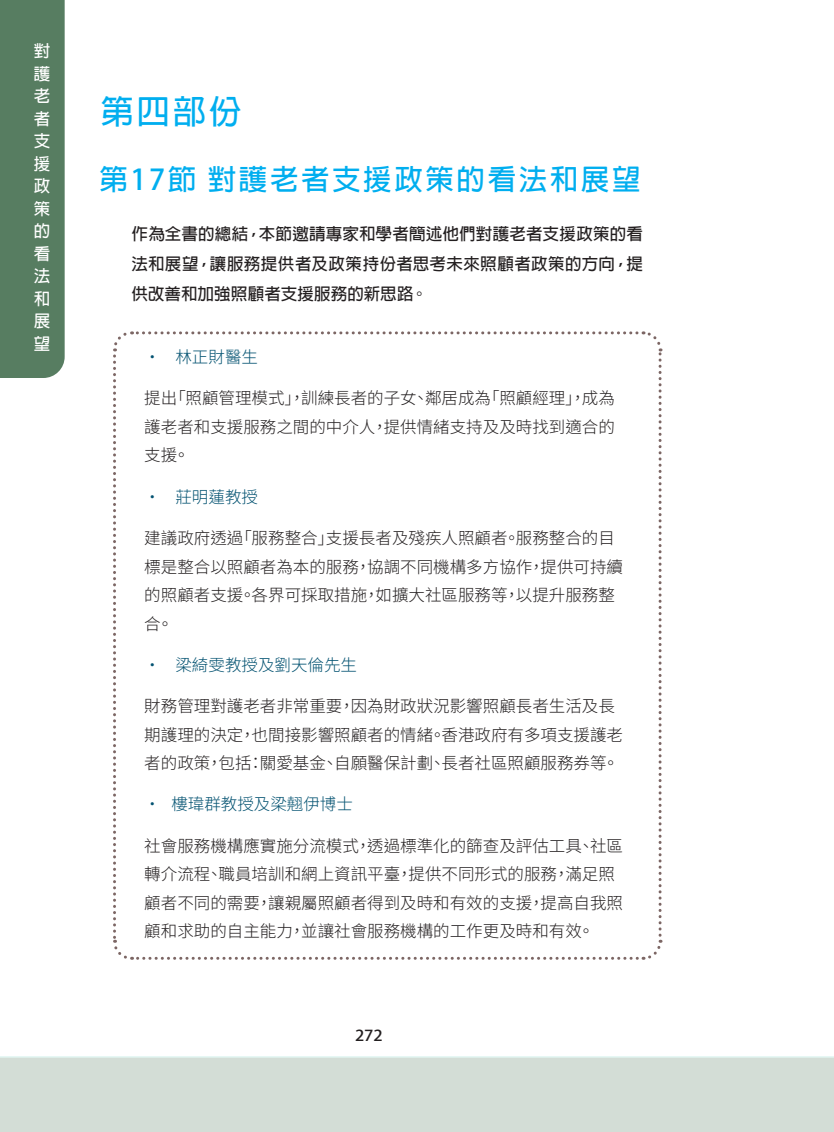
<style>
.page{position:relative;width:834px;height:1132px;background:#fff}
.page>*{position:absolute;margin:0;border:0;box-sizing:border-box;transform-origin:0 0}
.大標題__部份與章節__copy{font:700 33px "Adobe Fan Heiti Std";color:#00aeef}
.大標題__Section{font:700 28.5px "Adobe Fan Heiti Std";letter-spacing:.09em;color:#00aeef}
.Introduction_Paragra{font:300 16.5px/28.5px "Source Han Sans HK";color:#231f20}
.內文{font:700 16.5px/30px "Adobe Fan Heiti Std";letter-spacing:.015em;color:#231f20;text-align:justify}
.t1{font:300 16.5px "Source Han Sans HK";color:#035271}
.t2{font:700 16.5px/22.5px "Adobe Fan Heiti Std";color:#fff;text-align:justify}
.t3{font:700 15px "Adobe Fan Heiti Std";color:#231f20;scale:1.1 1}
</style>
<div class="page">
<div style="left:0;top:0;width:65px;height:378px;background:#577d61"></div>
<div style="left:0;top:1056px;width:833px;height:75px;background:#d3ddd6"></div>
<svg style="left:113px;top:331px;width:550px;height:629px"></svg>
<p class="t2" style="left:34px;top:40px;width:18px">對護老者支援政策的看法和展望</p>
<p class="大標題__部份與章節__copy" style="left:101px;top:92px;width:142px">第四部份</p>
<p class="大標題__Section" style="left:99px;top:162px;width:542px">第17節對護老者支援政策的看法和展望</p>
<p class="內文" style="left:131px;top:219px;width:513px">作為全書的總結，本節邀請專家和學者簡述他們對護老者支援政策的看法和展望，讓服務提供者及政策持份者思考未來照顧者政策的方向，提供改善和加強照顧者支援服務的新思路。</p>
<p class="t1" style="left:144px;top:347px;width:115px">• 林正財醫生</p>
<p class="Introduction_Paragra" style="left:144px;top:384px;width:472px;text-align:justify">提出「照顧管理模式」，訓練長者的子女、鄰居成為「照顧經理」，成為護老者和支援服務之間的中介人，提供情緒支持及及時找到適合的支援。</p>
<p class="t1" style="left:144px;top:487px;width:115px">• 莊明蓮教授</p>
<p class="Introduction_Paragra" style="left:144px;top:524px;width:480px">建議政府透過「服務整合」支援長者及殘疾人照顧者。服務整合的目標是整合以照顧者為本的服務，協調不同機構多方協作，提供可持續的照顧者支援。各界可採取措施，如擴大社區服務等，以提升服務整合。</p>
<p class="t1" style="left:144px;top:655px;width:214px">• 梁綺雯教授及劉天倫先生</p>
<p class="Introduction_Paragra" style="left:144px;top:692px;width:480px">財務管理對護老者非常重要，因為財政狀況影響照顧長者生活及長期護理的決定，也間接影響照顧者的情緒。香港政府有多項支援護老者的政策，包括：關愛基金、自願醫保計劃、長者社區照顧服務券等。</p>
<p class="t1" style="left:144px;top:794px;width:210px">• 樓瑋群教授及梁翹伊博士</p>
<p class="Introduction_Paragra" style="left:144px;top:831px;width:480px">社會服務機構應實施分流模式，透過標準化的篩查及評估工具、社區轉介流程、職員培訓和網上資訊平臺，提供不同形式的服務，滿足照顧者不同的需要，讓親屬照顧者得到及時和有效的支援，提高自我照顧和求助的自主能力，並讓社會服務機構的工作更及時和有效。</p>
<p class="t3" style="left:355px;top:1025px;width:27px">272</p>
</div>
